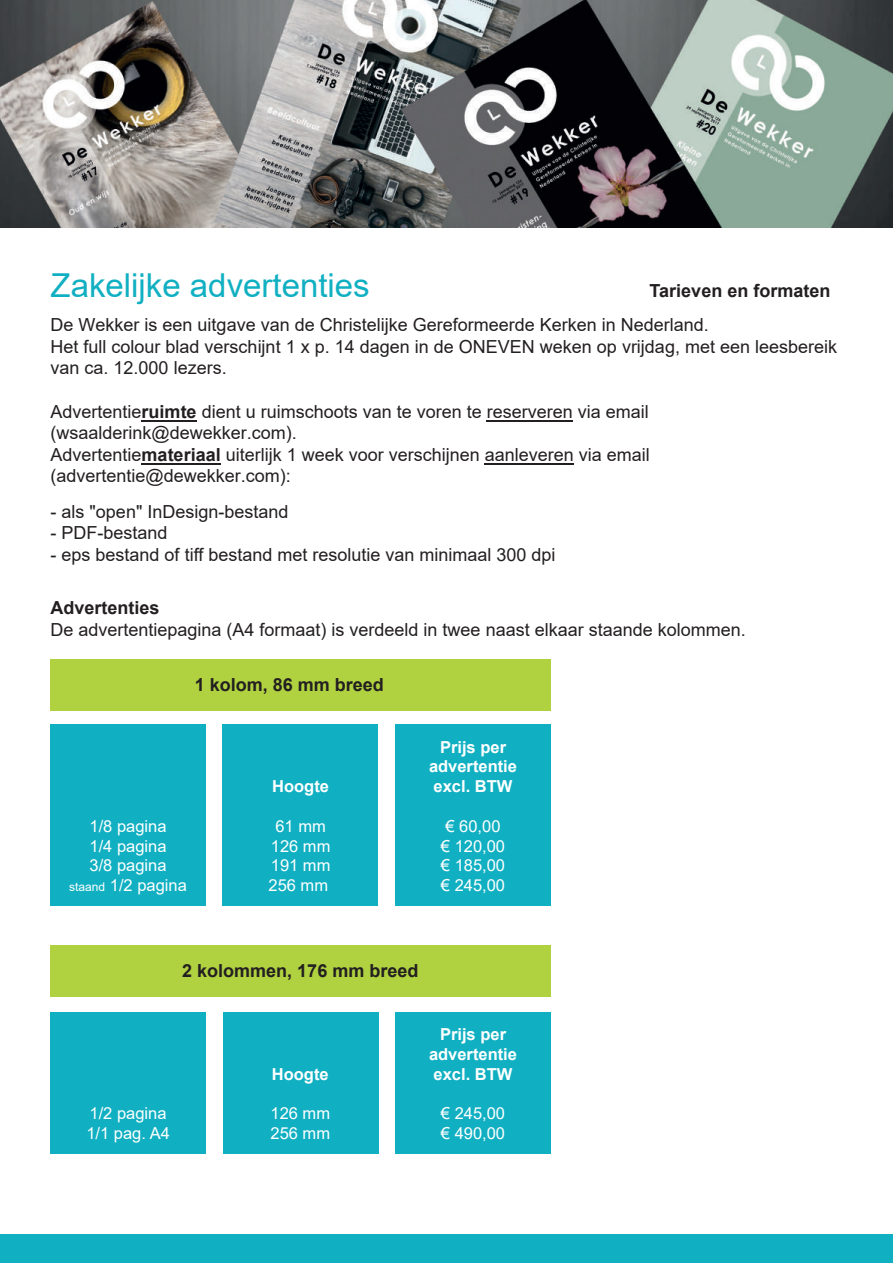
<style>
.page{position:relative;width:893px;height:1263px;background:#fff}
.page>*{position:absolute;margin:0;border:0;box-sizing:border-box;transform-origin:0 0}
.t1{font:33px "Arial";color:#10b0c2}
.t2{font:18px/21.6px "Arial";color:#231f20}
.t3{font:700 18px "Arial";color:#231f20}
.t4{font:16.5px/19.8px "Arial";color:#fff}
.t5{font:700 16.5px/19.8px "Arial";color:#fff;text-align:center}
.s1{font-weight:700}
.s2{font-size:12px}
</style>
<div class="page">
<div style="left:51px;top:725px;width:155px;height:181px;background:#10b0c2"></div>
<div style="left:51px;top:659px;width:500px;height:51px;background:#b0d240"></div>
<div style="left:223px;top:725px;width:155px;height:181px;background:#10b0c2"></div>
<div style="left:395px;top:725px;width:156px;height:181px;background:#10b0c2"></div>
<div style="left:50px;top:945px;width:501px;height:52px;background:#b0d240"></div>
<img style="left:0;top:0;width:893px;height:227px">
<div style="left:0;top:1235px;width:893px;height:28px;background:#10b0c2"></div>
<div style="left:51px;top:1012px;width:155px;height:142px;background:#10b0c2"></div>
<div style="left:223px;top:1012px;width:155px;height:142px;background:#10b0c2"></div>
<div style="left:395px;top:1012px;width:156px;height:142px;background:#10b0c2"></div>
<hr style="left:142px;top:420px;width:55px;height:2px;background:#231f20">
<hr style="left:487px;top:420px;width:86px;height:1px;background:#231f20">
<hr style="left:142px;top:463px;width:79px;height:2px;background:#231f20">
<hr style="left:485px;top:463px;width:89px;height:2px;background:#231f20">
<h1 class="t1" style="left:51px;top:263px;width:321px">Zakelijke advertenties</h1>
<p class="t3" style="left:650px;top:278px;width:182px">Tarieven en formaten</p>
<p class="t2" style="left:51px;top:314px;width:788px">De Wekker is een uitgave van de Christelijke Gereformeerde Kerken in Nederland.<br>Het full colour blad verschijnt 1 x p. 14 dagen in de ONEVEN weken op vrijdag, met een leesbereik van ca. 12.000 lezers.</p>
<p class="t2" style="left:51px;top:400px;width:601px">Advertentie<span class="s1">ruimte</span> dient u ruimschoots van te voren te reserveren via email (wsaalderink@dewekker.com).<br>Advertentie<span class="s1">materiaal</span> uiterlijk 1 week voor verschijnen aanleveren via email (advertentie@dewekker.com):</p>
<p class="t2" style="left:51px;top:501px;width:239px">- als "open" InDesign-bestand</p>
<p class="t2" style="left:51px;top:522px;width:119px">- PDF-bestand</p>
<p class="t2" style="left:51px;top:544px;width:506px">- eps bestand of tiff bestand met resolutie van minimaal 300 dpi</p>
<p class="t3" style="left:50px;top:595px;width:111px">Advertenties</p>
<p class="t2" style="left:50px;top:618px;width:697px">De advertentiepagina (A4 formaat) is verdeeld in twee naast elkaar staande kolommen.</p>
<p class="t3" style="left:195px;top:672px;width:191px">1 kolom, 86 mm breed</p>
<p class="t4" style="left:69px;top:816px;width:119px;text-align:center">1/8 pagina<br>1/4 pagina<br>3/8 pagina<br><span class="s2">staand</span> 1/2 pagina</p>
<p class="t5" style="left:272px;top:777px;width:58px">Hoogte</p>
<p class="t4" style="left:269px;top:816px;width:63px;text-align:center">61 mm<br>126 mm<br>191 mm<br>256 mm</p>
<p class="t5" style="left:429px;top:737px;width:90px">Prijs per advertentie excl. BTW</p>
<p class="t4" style="left:441px;top:816px;width:66px">€ 60,00 € 120,00 € 185,00 € 245,00</p>
<p class="t3" style="left:182px;top:958px;width:238px">2 kolommen, 176 mm breed</p>
<p class="t4" style="left:86px;top:1103px;width:85px">1/2 pagina<br>1/1 pag. A4</p>
<p class="t5" style="left:272px;top:1064px;width:58px">Hoogte</p>
<p class="t4" style="left:270px;top:1103px;width:61px">126 mm<br>256 mm</p>
<p class="t5" style="left:429px;top:1024px;width:90px">Prijs per advertentie excl. BTW</p>
<p class="t4" style="left:441px;top:1103px;width:66px">€ 245,00 € 490,00</p>
</div>
